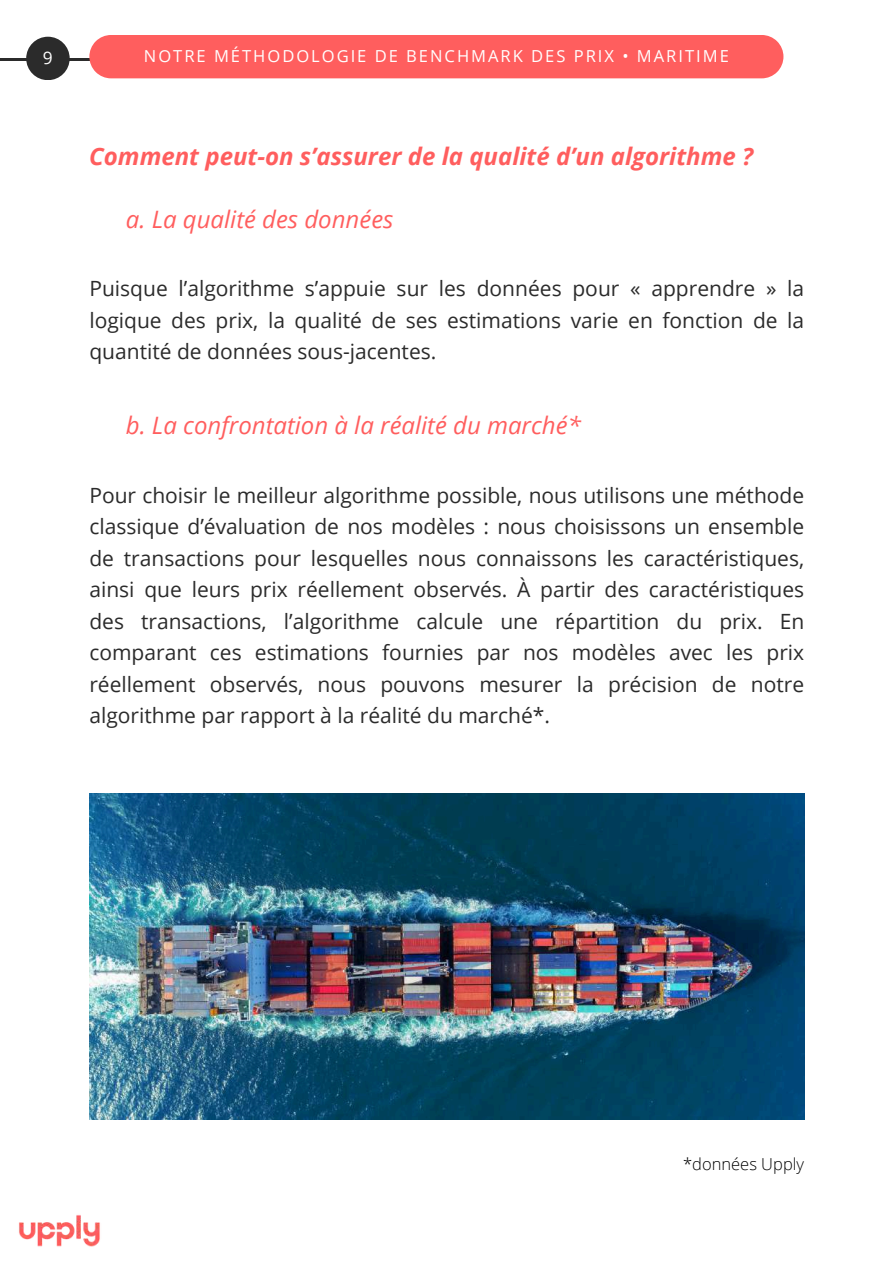
<style>
.page{position:relative;width:894px;height:1264px;background:#fff}
.page>*{position:absolute;margin:0;border:0;box-sizing:border-box;transform-origin:0 0}
.t1{font:italic 24px "Open Sans";color:#ff5e5e}
.t2{font:italic 700 24px "Open Sans";color:#ff5e5e}
.t3{font:21px/31.5px "Open Sans";color:#2b2b2b;text-align:justify}
.t4{font:17.25px "Open Sans";color:#fff}
.t5{font:16.5px "Open Sans";letter-spacing:-.09em;color:#fff}
.t6{font:300 16.5px "Open Sans";color:#000}
</style>
<div class="page">
<img style="left:19px;top:1215px;width:81px;height:32px">
<img style="left:89px;top:793px;width:715px;height:326px">
<hr style="left:0;top:58px;width:119px;height:3px;background:#2b2b2b">
<div style="left:26px;top:37px;width:44px;height:43px;background:#2b2b2b;border-radius:50%"></div>
<div style="left:89px;top:35px;width:694px;height:43px;background:#ff5e5e"></div>
<p class="t4" style="left:43px;top:46px;width:11px">9</p>
<p class="t5" style="left:140px;top:46px;width:589px">NNOOTTRREE MMÉÉTTHHOODDOOLLOOGGIIEE DDEE BBEENNCCHHMMAARRKK DDEESS PPRRIIXX •• MMAARRIITTIIMMEE</p>
<p class="t2" style="left:89px;top:139px;width:665px">Comment peut-on s’assurer de la qualité d’un algorithme ?</p>
<p class="t1" style="left:126px;top:202px;width:269px">a. La qualité des données</p>
<p class="t3" style="left:89px;top:272px;width:716px">Puisque l’algorithme s’appuie sur les données pour « apprendre » la logique des prix, la qualité de ses estimations varie en fonction de la quantité de données sous-jacentes.</p>
<p class="t1" style="left:126px;top:408px;width:456px">b. La confrontation à la réalité du marché*</p>
<p class="t3" style="left:89px;top:478px;width:716px">Pour choisir le meilleur algorithme possible, nous utilisons une méthode classique d’évaluation de nos modèles : nous choisissons un ensemble de transactions pour lesquelles nous connaissons les caractéristiques, ainsi que leurs prix réellement observés. À partir des caractéristiques des transactions, l’algorithme calcule une répartition du prix. En comparant ces estimations fournies par nos modèles avec les prix réellement observés, nous pouvons mesurer la précision de notre algorithme par rapport à la réalité du marché*.</p>
<p class="t6" style="left:683px;top:1152px;width:122px">*données Upply</p>
</div>
